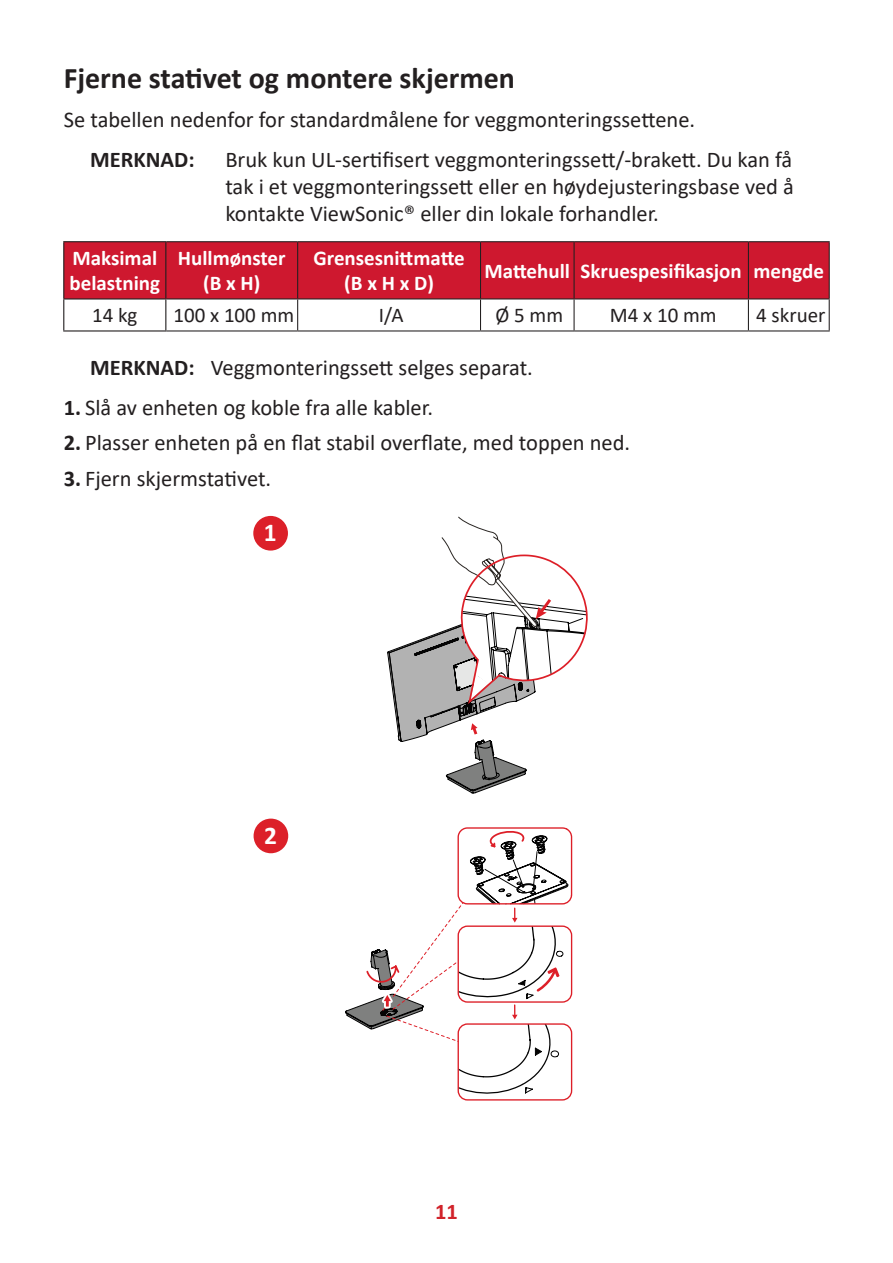
<style>
.page{position:relative;width:893px;height:1263px;background:#fff}
.page>*{position:absolute;margin:0;border:0;box-sizing:border-box;transform-origin:0 0}
.t1{font:700 30px "Calibri";color:#231f20}
.t2{font:700 25.35px "Calibri";color:#fff}
.t3{font:22.5px/27px "Calibri";color:#231f20;text-align:justify}
.t4{font:700 22.5px "Calibri";color:#231f20}
.t5{font:700 22.5px "Calibri";color:#d1232a}
.t6{font:700 21px/25.2px "Calibri";color:#fff;text-align:center}
.t7{font:21px "Calibri";color:#231f20}
.s1{font-weight:700}
</style>
<div class="page">
<div style="left:64px;top:242px;width:765px;height:56px;background:#ce182f"></div>
<hr style="left:166px;top:241px;width:132px;height:1px;background:#231f20">
<hr style="left:298px;top:241px;width:182px;height:1px;background:#231f20">
<hr style="left:297px;top:242px;width:1px;height:56px;background:#231f20">
<hr style="left:480px;top:241px;width:94px;height:1px;background:#231f20">
<hr style="left:480px;top:242px;width:1px;height:56px;background:#231f20">
<hr style="left:574px;top:241px;width:174px;height:1px;background:#231f20">
<hr style="left:573px;top:242px;width:2px;height:56px;background:#231f20">
<hr style="left:748px;top:241px;width:82px;height:1px;background:#231f20">
<hr style="left:748px;top:242px;width:1px;height:56px;background:#231f20">
<hr style="left:829px;top:242px;width:1px;height:56px;background:#231f20">
<hr style="left:166px;top:298px;width:132px;height:1px;background:#231f20">
<hr style="left:298px;top:298px;width:182px;height:1px;background:#231f20">
<hr style="left:297px;top:299px;width:1px;height:31px;background:#231f20">
<hr style="left:480px;top:298px;width:94px;height:1px;background:#231f20">
<hr style="left:480px;top:299px;width:1px;height:31px;background:#231f20">
<hr style="left:574px;top:298px;width:174px;height:1px;background:#231f20">
<hr style="left:573px;top:299px;width:2px;height:31px;background:#231f20">
<hr style="left:748px;top:298px;width:82px;height:1px;background:#231f20">
<hr style="left:748px;top:299px;width:1px;height:31px;background:#231f20">
<hr style="left:829px;top:299px;width:1px;height:31px;background:#231f20">
<hr style="left:166px;top:330px;width:132px;height:1px;background:#231f20">
<hr style="left:298px;top:330px;width:182px;height:1px;background:#231f20">
<hr style="left:480px;top:330px;width:94px;height:1px;background:#231f20">
<hr style="left:574px;top:330px;width:174px;height:1px;background:#231f20">
<hr style="left:748px;top:330px;width:82px;height:1px;background:#231f20">
<hr style="left:63px;top:241px;width:103px;height:1px;background:#231f20">
<hr style="left:63px;top:242px;width:1px;height:56px;background:#231f20">
<hr style="left:165px;top:242px;width:1px;height:56px;background:#231f20">
<hr style="left:63px;top:298px;width:103px;height:1px;background:#231f20">
<hr style="left:63px;top:299px;width:1px;height:31px;background:#231f20">
<hr style="left:165px;top:299px;width:1px;height:31px;background:#231f20">
<hr style="left:63px;top:330px;width:103px;height:2px;background:#231f20">
<div style="left:253px;top:516px;width:35px;height:35px;background:#dc2029;border-radius:50%"></div>
<svg style="left:387px;top:517px;width:201px;height:276px"></svg>
<div style="left:254px;top:819px;width:34px;height:34px;background:#dc2029;border-radius:50%"></div>
<div style="left:458px;top:1023px;width:114px;height:77px;border:1px solid #dd1f28;border-radius:9px"></div>
<svg style="left:345px;top:827px;width:228px;height:270px"></svg>
<div style="left:458px;top:925px;width:114px;height:78px;border:1px solid #dd1f28;border-radius:9px"></div>
<h1 class="t1" style="left:64px;top:57px;width:453px">Fjerne stativet og montere skjermen</h1>
<p class="t3" style="left:64px;top:105px;width:633px">Se tabellen nedenfor for standardmålene for veggmonteringssettene.</p>
<p class="t4" style="left:90px;top:143px;width:106px">MERKNAD:</p>
<p class="t3" style="left:225px;top:145px;width:570px">Bruk kun UL-sertifisert veggmonteringssett/-brakett. Du kan få tak i et veggmonteringssett eller en høydejusteringsbase ved å kontakte ViewSonic® eller din lokale forhandler.</p>
<p class="t6" style="left:70px;top:245px;width:92px;text-align:left">Maksimal belastning</p>
<p class="t6" style="left:178px;top:245px;width:109px">Hullmønster (B x H)</p>
<p class="t6" style="left:313px;top:245px;width:153px">Grensesnittmatte (B x H x D)</p>
<p class="t6" style="left:484px;top:258px;width:341px">Mattehull Skruespesifikasjon mengde</p>
<p class="t7" style="left:92px;top:301px;width:47px">14 kg</p>
<p class="t7" style="left:173px;top:301px;width:122px">100 x 100 mm</p>
<p class="t7" style="left:379px;top:301px;width:26px">I/A</p>
<p class="t7" style="left:496px;top:301px;width:69px">Ø 5 mm</p>
<p class="t7" style="left:610px;top:301px;width:108px">M4 x 10 mm</p>
<p class="t7" style="left:756px;top:301px;width:71px">4 skruer</p>
<p class="t3" style="left:90px;top:353px;width:444px"><span class="s1">MERKNAD:</span> Veggmonteringssett selges separat.</p>
<p class="t3" style="left:64px;top:393px;width:371px"><span class="s1">1.</span> Slå av enheten og koble fra alle kabler.</p>
<p class="t3" style="left:64px;top:429px;width:568px"><span class="s1">2.</span> Plasser enheten på en flat stabil overflate, med toppen ned.</p>
<p class="t3" style="left:64px;top:464px;width:209px"><span class="s1">3.</span> Fjern skjermstativet.</p>
<p class="t2" style="left:264px;top:514px;width:14px">1</p>
<p class="t2" style="left:264px;top:817px;width:14px">2</p>
<p class="t5" style="left:435px;top:1196px;width:24px">11</p>
</div>
